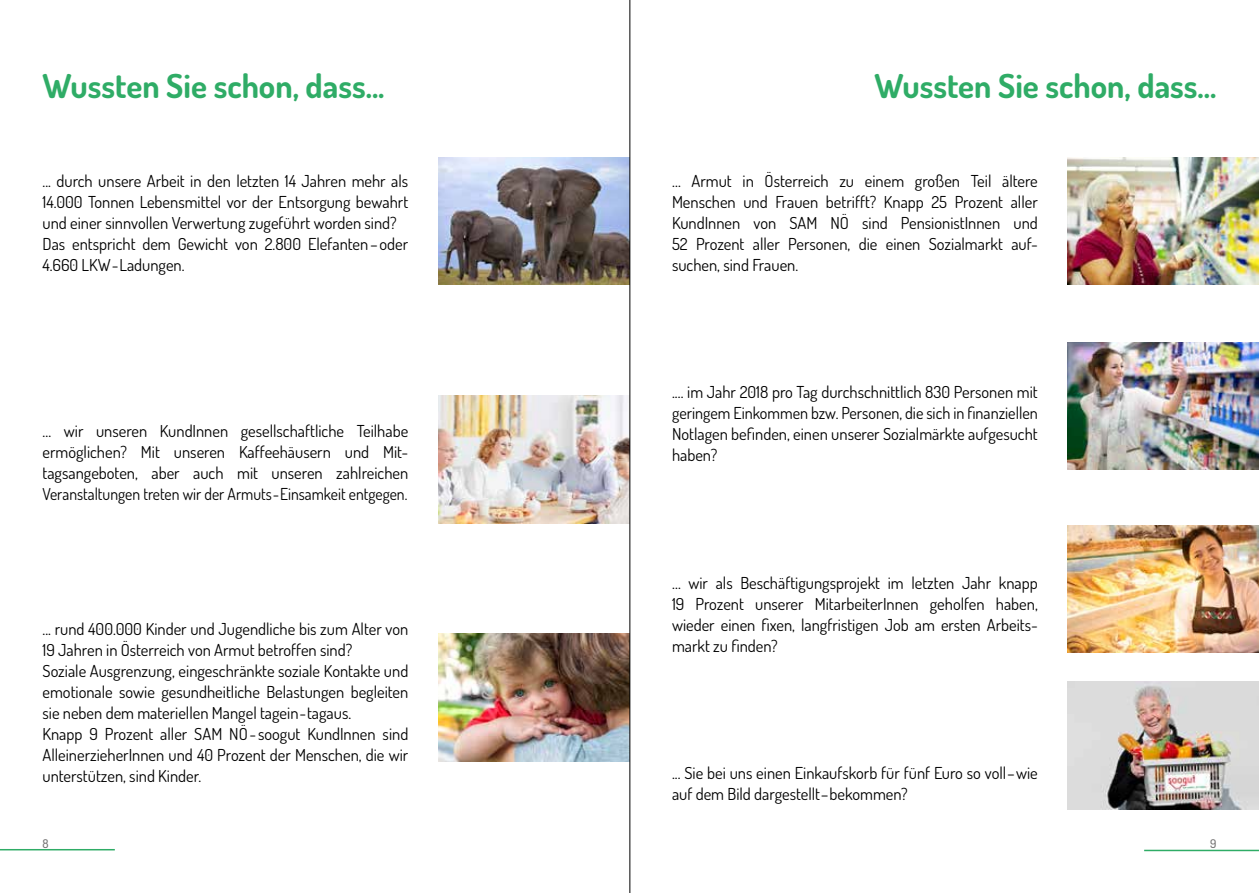
<style>
.page{position:relative;width:1259px;height:893px;background:#fff}
.page>*{position:absolute;margin:0;border:0;box-sizing:border-box;transform-origin:0 0}
.t1{font:700 33px "Dosis";color:#2fac66}
.t2{font:16.5px/21px "Dosis";color:#000;text-align:justify}
.t3{font:500 12px "Dosis";color:#706f6f}
</style>
<div class="page">
<hr style="left:0;top:849px;width:115px;height:1px;background:#2fac66">
<hr style="left:1144px;top:850px;width:115px;height:1px;background:#2fac66">
<img style="left:438px;top:157px;width:191px;height:128px">
<img style="left:438px;top:395px;width:191px;height:128px">
<img style="left:438px;top:634px;width:191px;height:127px">
<img style="left:1067px;top:157px;width:192px;height:128px">
<img style="left:1067px;top:342px;width:192px;height:128px">
<img style="left:1067px;top:525px;width:192px;height:128px">
<img style="left:1067px;top:681px;width:192px;height:128px">
<hr style="left:629px;top:0;width:1px;height:893px;background:#000">
<h1 class="t1" style="left:43px;top:64px;width:343px">Wussten Sie schon, dass...</h1>
<p class="t2" style="left:43px;top:170px;width:367px;text-align:left">... durch unsere Arbeit in den letzten 14 Jahren mehr als 14.000 Tonnen Lebensmittel vor der Entsorgung bewahrt und einer sinnvollen Verwertung zugeführt worden sind?<br>Das entspricht dem Gewicht von 2.800 Elefanten–oder 4.660 LKW-Ladungen.</p>
<p class="t2" style="left:43px;top:420px;width:367px">… wir unseren KundInnen gesellschaftliche Teilhabe ermöglichen? Mit unseren Kaffeehäusern und Mit&shy;tagsangeboten, aber auch mit unseren zahlreichen Veranstaltungen treten wir der Armuts-Einsamkeit entgegen.</p>
<p class="t2" style="left:43px;top:618px;width:367px;text-align:left">... rund 400.000 Kinder und Jugendliche bis zum Alter von 19 Jahren in Österreich von Armut betroffen sind?<br>Soziale Ausgrenzung, eingeschränkte soziale Kontakte und emotionale sowie gesundheitliche Belastungen begleiten sie neben dem materiellen Mangel tagein-tagaus.<br>Knapp 9 Prozent aller SAM NÖ-soogut KundInnen sind AlleinerzieherInnen und 40 Prozent der Menschen, die wir unterstützen, sind Kinder.</p>
<h1 class="t1" style="left:874px;top:64px;width:343px">Wussten Sie schon, dass...</h1>
<p class="t2" style="left:672px;top:170px;width:367px">… Armut in Österreich zu einem großen Teil ältere Menschen und Frauen betrifft? Knapp 25 Prozent aller KundInnen von SAM NÖ sind PensionistInnen und 52 Prozent aller Personen, die einen Sozialmarkt auf&shy;suchen, sind Frauen.</p>
<p class="t2" style="left:672px;top:381px;width:367px">.… im Jahr 2018 pro Tag durchschnittlich 830 Personen mit geringem Einkommen bzw. Personen, die sich in finanziellen Notlagen befinden, einen unserer Sozialmärkte aufgesucht haben?</p>
<p class="t2" style="left:672px;top:572px;width:367px">… wir als Beschäftigungsprojekt im letzten Jahr knapp 19 Prozent unserer MitarbeiterInnen geholfen haben, wieder einen fixen, langfristigen Job am ersten Arbeits&shy;markt zu finden?</p>
<p class="t2" style="left:672px;top:762px;width:367px">... Sie bei uns einen Einkaufskorb für fünf Euro so voll–wie auf dem Bild dargestellt–bekommen?</p>
<p class="t3" style="left:43px;top:836px;width:8px">8</p>
<p class="t3" style="left:1210px;top:836px;width:8px">9</p>
</div>
